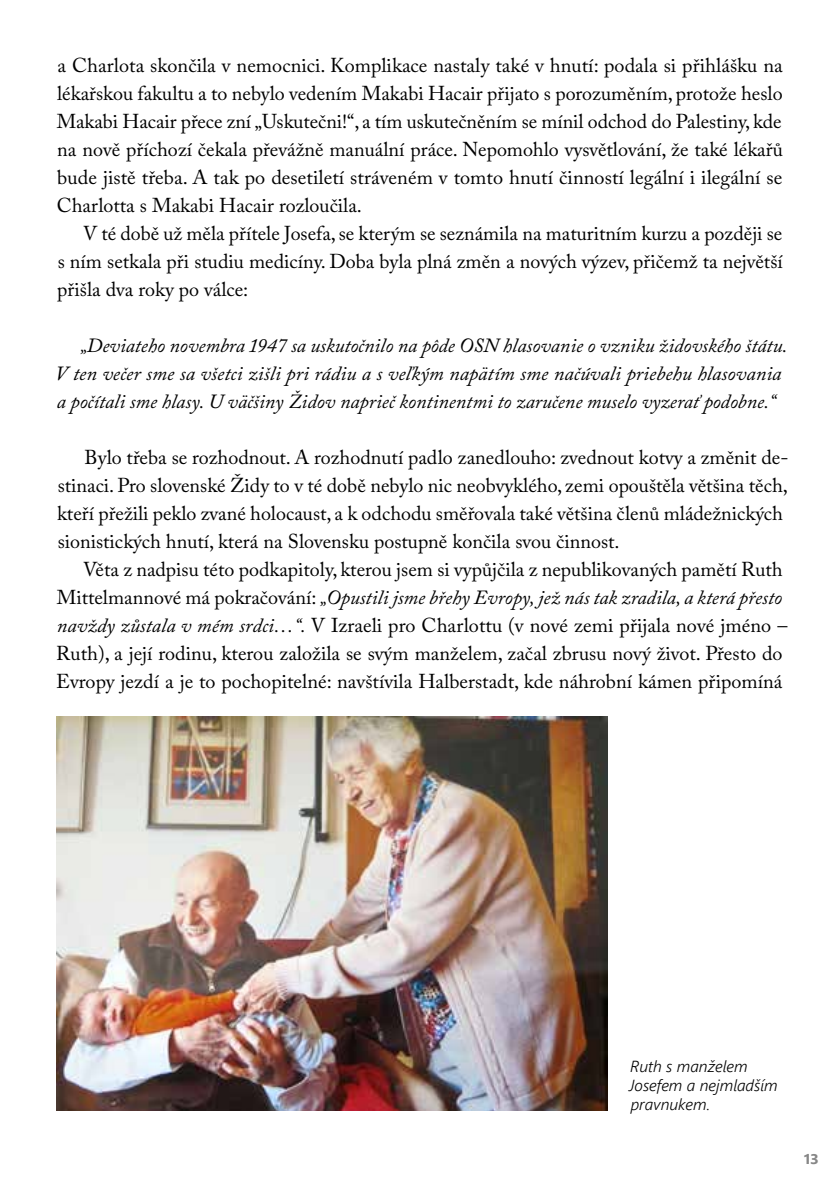
<style>
.page{position:relative;width:840px;height:1191px;background:#fff}
.page>*{position:absolute;margin:0;border:0;box-sizing:border-box;transform-origin:0 0}
.text{font:20px/28px "Adobe Caslon Pro";color:#000}
.text_1{font:20px/28px "Adobe Caslon Pro";color:#000;text-align:justify}
.text-2{font:italic 20px/28px "Adobe Caslon Pro";color:#000}
.popisek{font:italic 300 16px/19.2px "Segoe UI";color:#000}
.t1{font:700 14px "Segoe UI";color:#878787;scale:1.1 1}
.s1{font-style:italic}
</style>
<div class="page">
<img style="left:57px;top:716px;width:550px;height:394px">
<p class="text_1" style="left:57px;top:51px;width:727px">a Charlota skončila v nemocnici. Komplikace nastaly také v hnutí: podala si přihlášku na lékařskou fakultu a to nebylo vedením Makabi Hacair přijato s porozuměním, protože heslo Makabi Hacair přece zní „Uskutečni!“, a tím uskutečněním se mínil odchod do Palestiny, kde na nově příchozí čekala převážně manuální práce. Nepomohlo vysvětlování, že také lékařů bude jistě třeba. A tak po desetiletí stráveném v tomto hnutí činností legální i ilegální se Charlotta s Makabi Hacair rozloučila.</p>
<p class="text" style="left:57px;top:219px;width:726px;text-align:justify;text-indent:26px">V té době už měla přítele Josefa, se kterým se seznámila na maturitním kurzu a později se s ním setkala při studiu medicíny. Doba byla plná změn a nových výzev, přičemž ta největší přišla dva roky po válce:</p>
<p class="text-2" style="left:55px;top:331px;width:733px;text-indent:25px">„Deviateho novembra 1947 sa uskutočnilo na pôde OSN hlasovanie o vzniku židovského štátu.<br>V ten večer sme sa všetci zišli pri rádiu a s veľkým napätím sme načúvali priebehu hlasovania a počítali sme hlasy. U väčšiny Židov naprieč kontinentmi to zaručene muselo vyzerať podobne.“</p>
<p class="text" style="left:57px;top:443px;width:732px;text-indent:27px">Bylo třeba se rozhodnout. A rozhodnutí padlo zanedlouho: zvednout kotvy a změnit de&shy;stinaci. Pro slovenské Židy to v té době nebylo nic neobvyklého, zemi opouštěla většina těch, kteří přežili peklo zvané holocaust, a k odchodu směřovala také většina členů mládežnických sionistických hnutí, která na Slovensku postupně končila svou činnost.</p>
<p class="text" style="left:56px;top:555px;width:732px;text-indent:27px">Věta z nadpisu této podkapitoly, kterou jsem si vypůjčila z nepublikovaných pamětí Ruth Mittelmannové má pokračování: <span class="s1">„Opustili jsme břehy Evropy, jež nás tak zradila, a která přesto navždy zůstala v mém srdci…“.</span> V Izraeli pro Charlottu (v nové zemi přijala nové jméno – Ruth), a její rodinu, kterou založila se svým manželem, začal zbrusu nový život. Přesto do Evropy jezdí a je to pochopitelné: navštívila Halberstadt, kde náhrobní kámen připomíná</p>
<p class="popisek" style="left:629px;top:1055px;width:150px">Ruth s manželem<br>Josefem a nejmladším pravnukem.</p>
<p class="t1" style="left:803px;top:1148px;width:15px">13</p>
</div>
